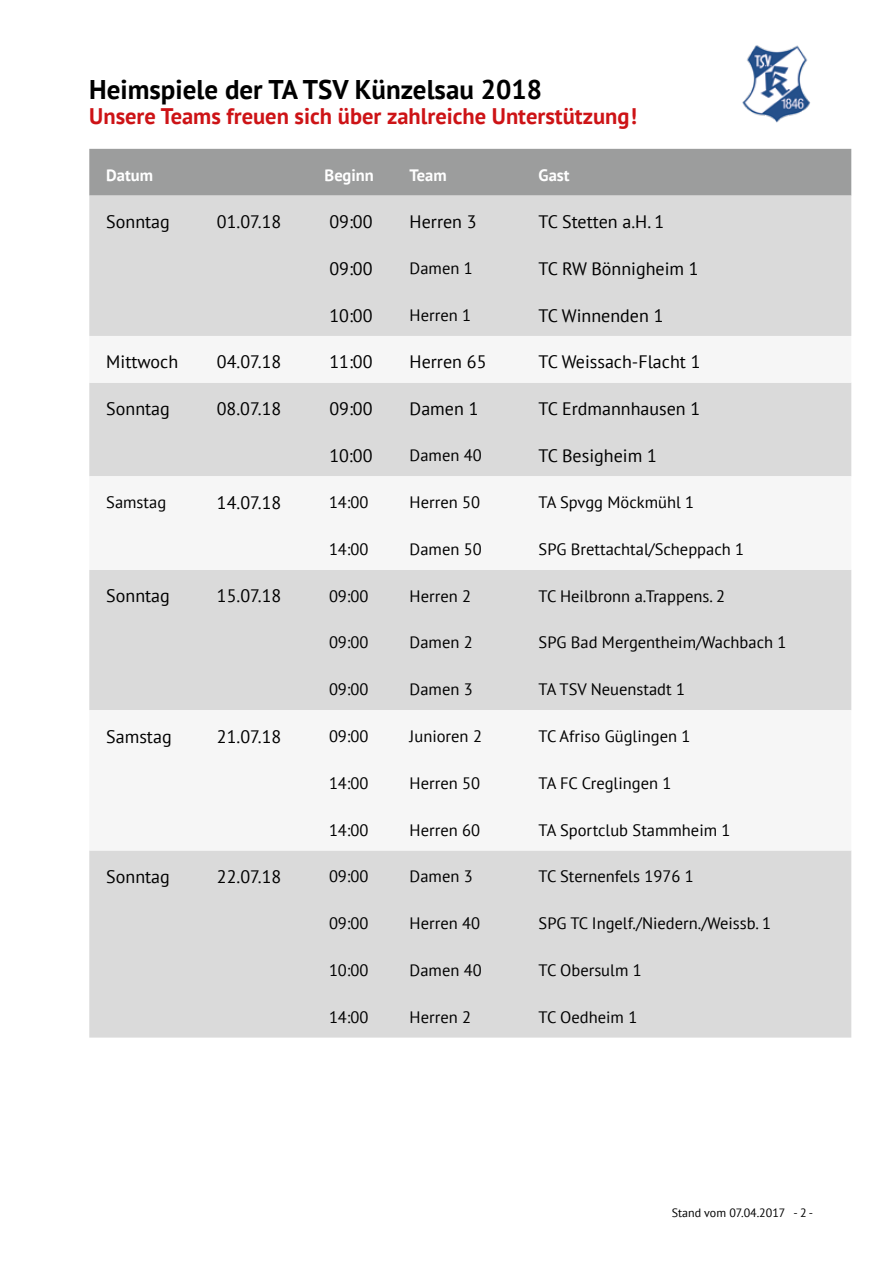
<style>
.page{position:relative;width:893px;height:1263px;background:#fff}
.page>*{position:absolute;margin:0;border:0;box-sizing:border-box;transform-origin:0 0}
.t1{font:700 27px "PT Sans";color:#000}
.t2{font:700 22.5px "PT Sans";color:#cd1316}
.t3{font:18px "PT Sans";color:#000}
.t4{font:16.5px "PT Sans";color:#000}
.t5{font:700 16.5px "PT Sans";color:#fff}
.t6{font:12px "PT Sans";color:#000}
</style>
<div class="page">
<div style="left:89px;top:149px;width:762px;height:47px;background:#9c9d9d"></div>
<div style="left:89px;top:196px;width:762px;height:841px;background:#dadada"></div>
<svg style="left:89px;top:336px;width:762px;height:514px;fill:#f6f6f6"></svg>
<img style="left:742px;top:45px;width:69px;height:78px">
<h1 class="t1" style="left:89px;top:71px;width:454px">Heimspiele der TA TSV Künzelsau 2018</h1>
<h2 class="t2" style="left:89px;top:102px;width:549px">Unsere Teams freuen sich über zahlreiche Unterstützung!</h2>
<p class="t5" style="left:106px;top:164px;width:48px">Datum</p>
<p class="t5" style="left:325px;top:164px;width:51px">Beginn</p>
<p class="t5" style="left:410px;top:164px;width:39px">Team</p>
<p class="t5" style="left:539px;top:164px;width:32px">Gast</p>
<p class="t3" style="left:106px;top:210px;width:65px">Sonntag</p>
<p class="t3" style="left:217px;top:210px;width:66px">01.07.18</p>
<p class="t3" style="left:329px;top:210px;width:45px">09:00</p>
<p class="t3" style="left:410px;top:210px;width:69px">Herren 3</p>
<p class="t3" style="left:539px;top:210px;width:127px">TC Stetten a.H. 1</p>
<p class="t3" style="left:329px;top:257px;width:45px">09:00</p>
<p class="t4" style="left:410px;top:258px;width:65px">Damen 1</p>
<p class="t3" style="left:539px;top:257px;width:162px">TC RW Bönnigheim 1</p>
<p class="t3" style="left:329px;top:304px;width:45px">10:00</p>
<p class="t4" style="left:410px;top:305px;width:63px">Herren 1</p>
<p class="t3" style="left:539px;top:304px;width:126px">TC Winnenden 1</p>
<p class="t3" style="left:106px;top:351px;width:73px">Mittwoch</p>
<p class="t3" style="left:217px;top:351px;width:66px">04.07.18</p>
<p class="t3" style="left:329px;top:351px;width:45px">11:00</p>
<p class="t3" style="left:410px;top:351px;width:78px">Herren 65</p>
<p class="t3" style="left:539px;top:351px;width:163px">TC Weissach-Flacht 1</p>
<p class="t3" style="left:106px;top:397px;width:65px">Sonntag</p>
<p class="t3" style="left:217px;top:397px;width:66px">08.07.18</p>
<p class="t3" style="left:329px;top:397px;width:45px">09:00</p>
<p class="t3" style="left:410px;top:397px;width:70px">Damen 1</p>
<p class="t3" style="left:539px;top:397px;width:163px">TC Erdmannhausen 1</p>
<p class="t3" style="left:329px;top:444px;width:45px">10:00</p>
<p class="t4" style="left:410px;top:445px;width:74px">Damen 40</p>
<p class="t3" style="left:539px;top:444px;width:120px">TC Besigheim 1</p>
<p class="t4" style="left:106px;top:492px;width:61px">Samstag</p>
<p class="t3" style="left:217px;top:491px;width:66px">14.07.18</p>
<p class="t4" style="left:329px;top:492px;width:41px">14:00</p>
<p class="t4" style="left:410px;top:492px;width:72px">Herren 50</p>
<p class="t4" style="left:539px;top:492px;width:157px">TA Spvgg Möckmühl 1</p>
<p class="t4" style="left:329px;top:538px;width:41px">14:00</p>
<p class="t4" style="left:410px;top:538px;width:74px">Damen 50</p>
<p class="t4" style="left:539px;top:538px;width:207px">SPG Brettachtal/Scheppach 1</p>
<p class="t3" style="left:106px;top:584px;width:65px">Sonntag</p>
<p class="t3" style="left:217px;top:584px;width:66px">15.07.18</p>
<p class="t4" style="left:329px;top:585px;width:41px">09:00</p>
<p class="t4" style="left:410px;top:585px;width:63px">Herren 2</p>
<p class="t4" style="left:539px;top:585px;width:188px">TC Heilbronn a.Trappens. 2</p>
<p class="t4" style="left:329px;top:632px;width:41px">09:00</p>
<p class="t4" style="left:410px;top:632px;width:65px">Damen 2</p>
<p class="t4" style="left:539px;top:632px;width:249px">SPG Bad Mergentheim/Wachbach 1</p>
<p class="t4" style="left:329px;top:679px;width:41px">09:00</p>
<p class="t4" style="left:410px;top:679px;width:65px">Damen 3</p>
<p class="t4" style="left:539px;top:679px;width:148px">TA TSV Neuenstadt 1</p>
<p class="t3" style="left:106px;top:725px;width:67px">Samstag</p>
<p class="t3" style="left:217px;top:725px;width:66px">21.07.18</p>
<p class="t4" style="left:329px;top:725px;width:41px">09:00</p>
<p class="t4" style="left:410px;top:725px;width:74px">Junioren 2</p>
<p class="t4" style="left:539px;top:725px;width:153px">TC Afriso Güglingen 1</p>
<p class="t4" style="left:329px;top:772px;width:41px">14:00</p>
<p class="t4" style="left:410px;top:772px;width:72px">Herren 50</p>
<p class="t4" style="left:539px;top:772px;width:134px">TA FC Creglingen 1</p>
<p class="t4" style="left:329px;top:819px;width:41px">14:00</p>
<p class="t4" style="left:410px;top:819px;width:72px">Herren 60</p>
<p class="t4" style="left:539px;top:819px;width:193px">TA Sportclub Stammheim 1</p>
<p class="t3" style="left:106px;top:865px;width:65px">Sonntag</p>
<p class="t3" style="left:217px;top:865px;width:66px">22.07.18</p>
<p class="t4" style="left:329px;top:866px;width:41px">09:00</p>
<p class="t4" style="left:410px;top:866px;width:65px">Damen 3</p>
<p class="t4" style="left:539px;top:866px;width:157px">TC Sternenfels 1976 1</p>
<p class="t4" style="left:329px;top:913px;width:41px">09:00</p>
<p class="t4" style="left:410px;top:913px;width:72px">Herren 40</p>
<p class="t4" style="left:539px;top:913px;width:234px">SPG TC Ingelf./Niedern./Weissb. 1</p>
<p class="t4" style="left:329px;top:959px;width:41px">10:00</p>
<p class="t4" style="left:410px;top:959px;width:74px">Damen 40</p>
<p class="t4" style="left:539px;top:959px;width:105px">TC Obersulm 1</p>
<p class="t4" style="left:329px;top:1006px;width:41px">14:00</p>
<p class="t4" style="left:410px;top:1006px;width:63px">Herren 2</p>
<p class="t4" style="left:539px;top:1006px;width:100px">TC Oedheim 1</p>
<p class="t6" style="left:672px;top:1205px;width:143px">Stand vom 07.04.2017 - 2 -</p>
</div>
